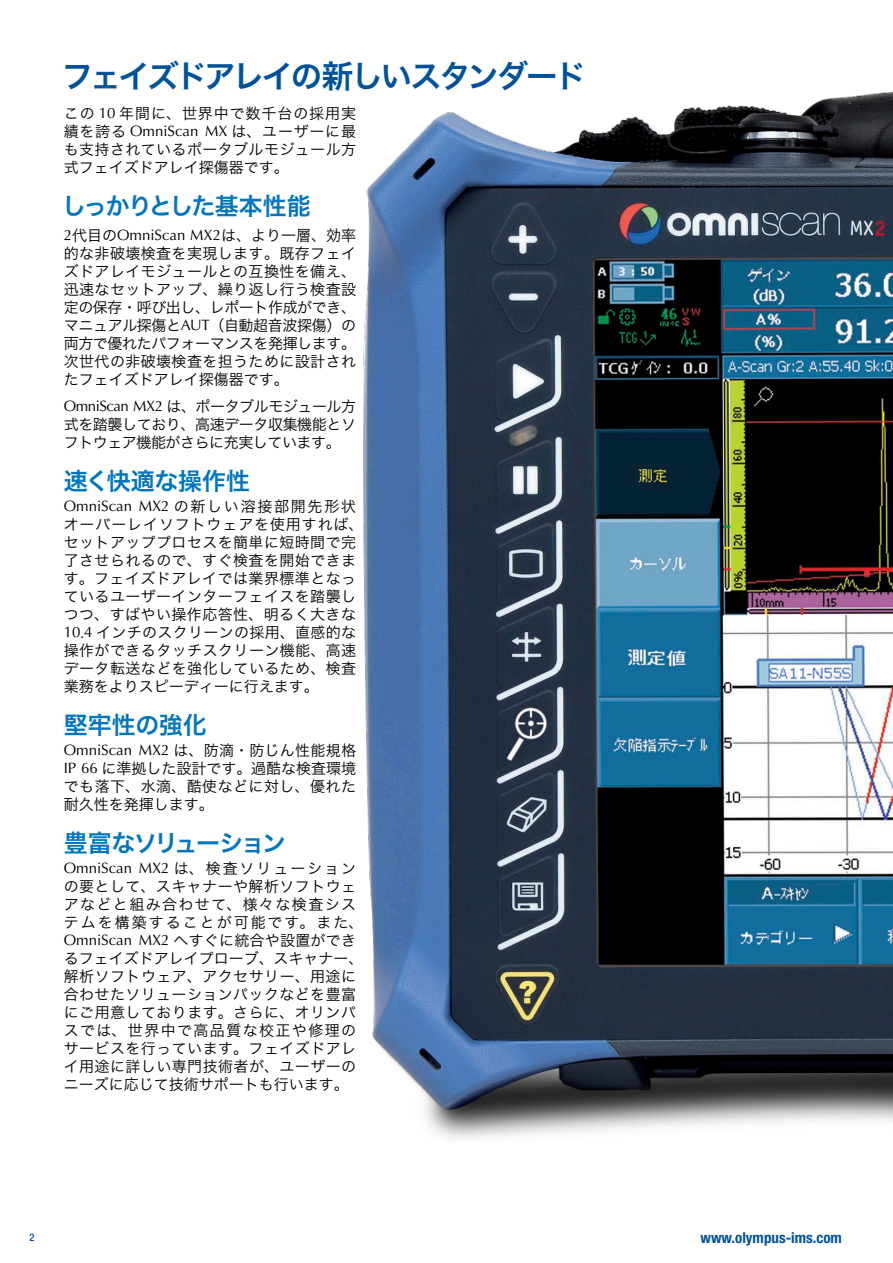
<style>
.page{position:relative;width:893px;height:1263px;background:#fff}
.page>*{position:absolute;margin:0;border:0;box-sizing:border-box;transform-origin:0 0}
.Title_1_287{font:31.5px "Hira Kaku Pro W6";letter-spacing:-.08em;color:#00529b}
.Title_2_2935{font:24px "Hira Kaku Pro W6";letter-spacing:-.075em;color:#0076bf}
.Title_2_2935-2{font:24px "Hira Kaku Pro W6";letter-spacing:-.025em;color:#0076bf}
.Text{font:15px/18px "Hira Kaku Pro W3";letter-spacing:.03em;color:#000;text-align:justify}
.Title_2_2935-3{font:15px/18.1px "Hira Kaku Pro W3";color:#000;text-align:justify}
.t1{font:700 condensed 15px "Helvetica Neue LT Std";color:#00529b}
.Pagination{font:500 condensed 10.5px "Helvetica Neue LT Std";color:#00529b}
.s1{font-family:"Optima LT Std"}
</style>
<div class="page">
<img style="left:363px;top:91px;width:530px;height:1048px">
<p class="Title_1_287" style="left:62px;top:48px;width:526px">フェイズドアレイの新しいスタンダード</p>
<p class="Text" style="left:64px;top:103px;width:294px">この <span class="s1">10</span> 年間に、世界中で数千台の採用実績を誇る <span class="s1">OmniScan MX</span> は、ユーザーに最も支持されているポータブルモジュール方式フェイズドアレイ探傷器です。</p>
<p class="Title_2_2935" style="left:62px;top:184px;width:250px">しっかりとした基本性能</p>
<p class="Title_2_2935-3" style="left:64px;top:225px;width:294px"><span class="s1">2</span>代目の<span class="s1">OmniScan MX2</span>は、より一層、効率的な非破壊検査を実現します。既存フェイズドアレイモジュールとの互換性を備え、迅速なセットアップ、繰り返し行う検査設定の保存・呼び出し、レポート作成ができ、マニュアル探傷と<span class="s1">AUT</span>（自動超音波探傷）の両方で優れたパフォーマンスを発揮します。次世代の非破壊検査を担うために設計されたフェイズドアレイ探傷器です。</p>
<p class="Text" style="left:64px;top:396px;width:294px"><span class="s1">OmniScan MX2</span> は、ポータブルモジュール方式を踏襲しており、高速データ収集機能とソフトウェア機能がさらに充実しています。</p>
<p class="Title_2_2935-2" style="left:64px;top:459px;width:188px">速く快適な操作性</p>
<p class="Text" style="left:64px;top:495px;width:301px;text-align:left"><span class="s1">OmniScan MX2</span> の新しい溶接部開先形状オーバーレイソフトウェアを使用すれば、セットアッププロセスを簡単に短時間で完了させられるので、すぐ検査を開始できます。フェイズドアレイでは業界標準となっているユーザーインターフェイスを踏襲しつつ、すばやい操作応答性、明るく大きな<br><span class="s1">10</span>.<span class="s1">4</span> インチのスクリーンの採用、直感的な操作ができるタッチスクリーン機能、高速データ転送などを強化しているため、検査業務をよりスピーディーに行えます。</p>
<p class="Title_2_2935-2" style="left:64px;top:703px;width:145px">堅牢性の強化</p>
<p class="Text" style="left:64px;top:740px;width:294px"><span class="s1">OmniScan MX2</span> は、防滴・防じん性能規格<span class="s1">IP 66</span> に準拠した設計です。過酷な検査環境でも落下、水滴、酷使などに対し、優れた耐久性を発揮します。</p>
<p class="Title_2_2935" style="left:64px;top:822px;width:224px">豊富なソリューション</p>
<p class="Text" style="left:64px;top:858px;width:301px;text-align:left"><span class="s1">OmniScan MX2</span> は、検査ソリューションの要として、スキャナーや解析ソフトウェアなどと組み合わせて、様々な検査システムを構築することが可能です。また、<br><span class="s1">OmniScan MX2</span> へすぐに統合や設置ができるフェイズドアレイプローブ、スキャナー、解析ソフトウェア、アクセサリー、用途に合わせたソリューションパックなどを豊富にご用意しております。さらに、オリンパスでは、世界中で高品質な校正や修理のサービスを行っています。フェイズドアレイ用途に詳しい専門技術者が、ユーザーのニーズに応じて技術サポートも行います。</p>
<p class="Pagination" style="left:29px;top:1231px;width:7px">2</p>
<p class="t1" style="left:700px;top:1228px;width:143px">www.olympus-ims.com</p>
</div>
